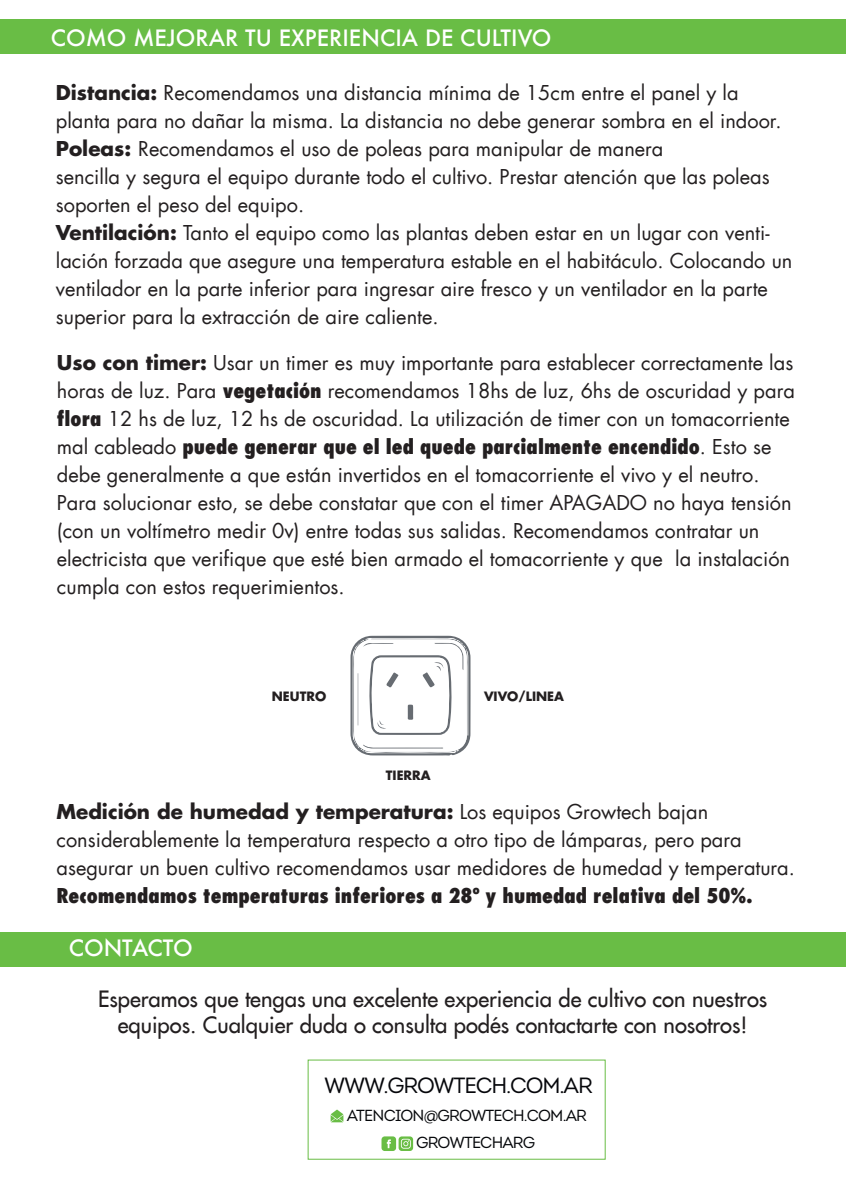
<style>
.page{position:relative;width:846px;height:1193px;background:#fff}
.page>*{position:absolute;margin:0;border:0;box-sizing:border-box;transform-origin:0 0}
.t1{font:22px/26px "Futura LT";color:#231f20;text-align:center}
.t2{font:500 22px "Futura";color:#fff}
.t3{font:22px "Intro Book Caps";letter-spacing:-.05em;color:#06070b}
.t4{font:20px/28px "Futura LT";color:#231f20}
.t5{font:800 condensed 20px "Futura LT";color:#231f20}
.t6{font:16px "Intro Book Caps";letter-spacing:-.05em;color:#040609}
.t7{font:700 12.6px "Futura LT";color:#231f20}
.s1{font-weight:700}
.s2{font-weight:800;font-stretch:condensed}
</style>
<div class="page">
<div style="left:0;top:20px;width:846px;height:34px;background:#69bd45"></div>
<div style="left:0;top:932px;width:846px;height:34px;background:#69bd45"></div>
<svg style="left:350px;top:636px;width:121px;height:120px"></svg>
<svg style="left:399px;top:1136px;width:14px;height:15px"></svg>
<svg style="left:401px;top:1139px;width:10px;height:10px"></svg>
<div style="left:381px;top:1136px;width:15px;height:15px;background:#69bd45;border-radius:3px"></div>
<svg style="left:387px;top:1139px;width:4px;height:9px"></svg>
<svg style="left:331px;top:1110px;width:12px;height:12px"></svg>
<div style="left:308px;top:1060px;width:298px;height:100px;border:1px solid #69bd45"></div>
<p class="t2" style="left:51px;top:22px;width:502px">COMO MEJORAR TU EXPERIENCIA DE CULTIVO</p>
<p class="t4" style="left:56px;top:79px;width:738px"><span class="s1">Distancia:</span> Recomendamos una distancia mínima de 15cm entre el panel y la planta para no dañar la misma. La distancia no debe generar sombra en el indoor.<br><span class="s1">Poleas:</span> Recomendamos el uso de poleas para manipular de manera<br>sencilla y segura el equipo durante todo el cultivo. Prestar atención que las poleas soporten el peso del equipo.<br><span class="s1">Ventilación:</span> Tanto el equipo como las plantas deben estar en un lugar con venti&shy;lación forzada que asegure una temperatura estable en el habitáculo. Colocando un ventilador en la parte inferior para ingresar aire fresco y un ventilador en la parte superior para la extracción de aire caliente.</p>
<p class="t4" style="left:57px;top:349px;width:739px"><span class="s1">Uso con timer:</span> Usar un timer es muy importante para establecer correctamente las horas de luz. Para <span class="s2">vegetación</span> recomendamos 18hs de luz, 6hs de oscuridad y para <span class="s2">flora</span> 12 hs de luz, 12 hs de oscuridad. La utilización de timer con un tomacorriente mal cableado <span class="s2">puede generar que el led quede parcialmente encendido</span>. Esto se debe generalmente a que están invertidos en el tomacorriente el vivo y el neutro.<br>Para solucionar esto, se debe constatar que con el timer APAGADO no haya tensión (con un voltímetro medir 0v) entre todas sus salidas. Recomendamos contratar un electricista que verifique que esté bien armado el tomacorriente y que la instalación cumpla con estos requerimientos.</p>
<p class="t7" style="left:272px;top:688px;width:56px">NEUTRO</p>
<p class="t7" style="left:386px;top:767px;width:46px">TIERRA</p>
<p class="t7" style="left:484px;top:688px;width:81px">VIVO/LINEA</p>
<p class="t4" style="left:56px;top:798px;width:740px"><span class="s1">Medición de humedad y temperatura:</span> Los equipos Growtech bajan considerablemente la temperatura respecto a otro tipo de lámparas, pero para asegurar un buen cultivo recomendamos usar medidores de humedad y temperatura.</p>
<p class="t5" style="left:56px;top:883px;width:697px">Recomendamos temperaturas inferiores a 28º y humedad relativa del 50%.</p>
<p class="t2" style="left:69px;top:933px;width:125px">CONTACTO</p>
<p class="t1" style="left:98px;top:986px;width:671px">Esperamos que tengas una excelente experiencia de cultivo con nuestros equipos. Cualquier duda o consulta podés contactarte con nosotros!</p>
<p class="t3" style="left:324px;top:1071px;width:270px">WWW.GROWTECH.COM.AR</p>
<p class="t6" style="left:347px;top:1105px;width:242px">ATENCION@GROWTECH.COM.AR</p>
<p class="t6" style="left:416px;top:1133px;width:121px">GROWTECHARG</p>
</div>
